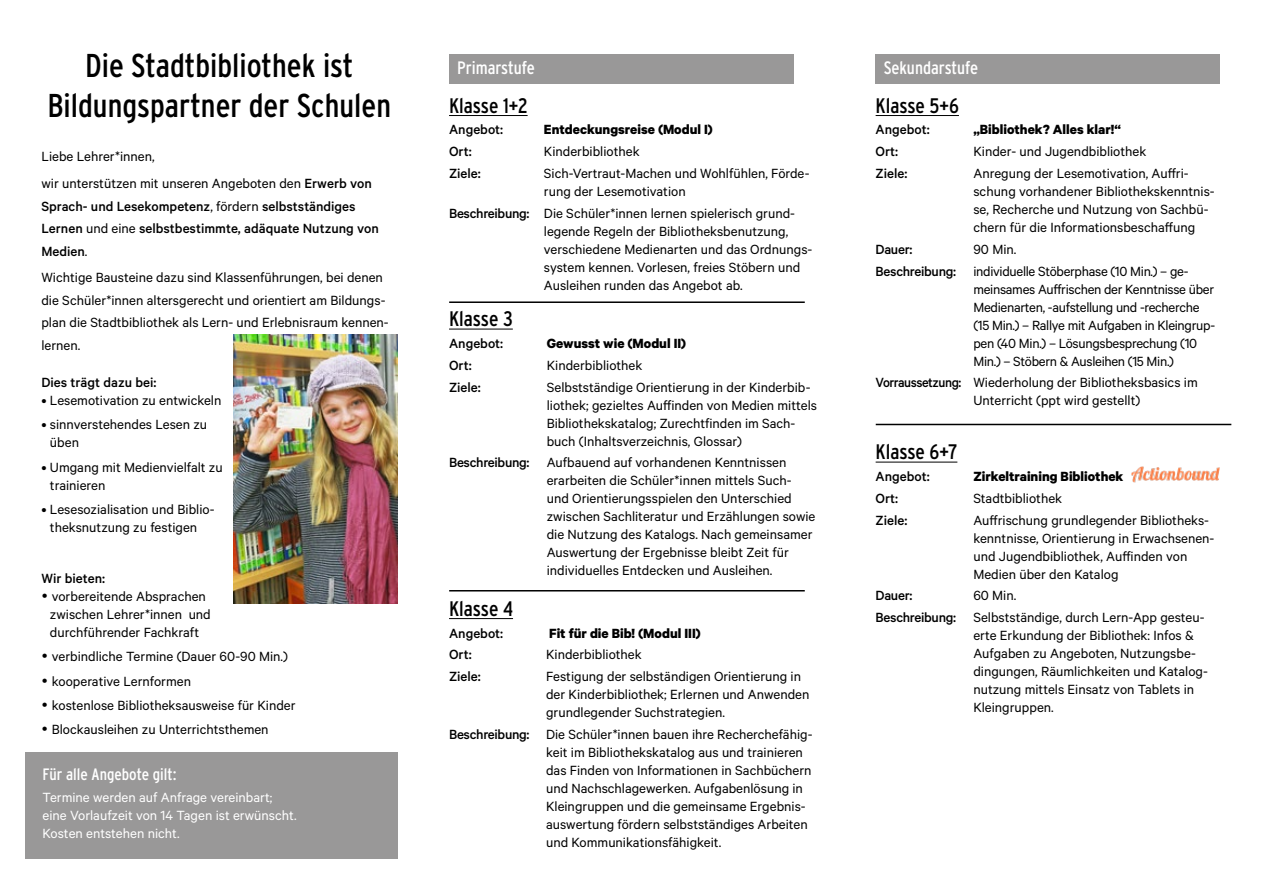
<style>
.page{position:relative;width:1263px;height:893px;background:#fff}
.page>*{position:absolute;margin:0;border:0;box-sizing:border-box;transform-origin:0 0}
.t1{font:condensed 33px/39.6px "Interstate";color:#000;text-align:center}
.t2{font:condensed 21px "Interstate";color:#000}
.t3{font:condensed 18px "Interstate";color:#fff}
.t4{font:condensed 16.5px "Interstate";color:#fff}
.t5{font:15px/18px "Calibre";color:#000}
.t6{font:15px/18px "Calibre";letter-spacing:-.02em;color:#000}
.t7{font:500 15px/22.5px "Calibre";color:#000}
.t8{font:700 15px "Calibre";color:#000}
.t9{font:15px/18px "Calibre";color:#fff}
.s1{font-weight:500}
.s2{font-weight:400}
.s3{font-family:"Playfair Display"}
</style>
<div class="page">
<div style="left:25px;top:752px;width:373px;height:106px;background:#999898"></div>
<div style="left:449px;top:54px;width:345px;height:29px;background:#999898"></div>
<div style="left:876px;top:54px;width:344px;height:29px;background:#999898"></div>
<hr style="left:449px;top:301px;width:356px;height:2px;background:#000">
<hr style="left:876px;top:424px;width:355px;height:1px;background:#000">
<hr style="left:449px;top:590px;width:356px;height:1px;background:#000">
<hr style="left:449px;top:115px;width:79px;height:1px;background:#000">
<hr style="left:876px;top:115px;width:83px;height:1px;background:#000">
<hr style="left:449px;top:618px;width:64px;height:1px;background:#000">
<hr style="left:449px;top:329px;width:64px;height:1px;background:#000">
<hr style="left:876px;top:462px;width:81px;height:1px;background:#000">
<img style="left:234px;top:335px;width:163px;height:269px">
<img style="left:1131px;top:466px;width:89px;height:17px">
<h1 class="t1" style="left:47px;top:46px;width:345px">Die Stadtbibliothek ist<br>Bildungspartner der Schulen</h1>
<p class="t5" style="left:41px;top:143px;width:332px;line-height:26.7px">Liebe Lehrer*innen,<br>wir unterstützen mit unseren Angeboten den <span class="s1">Erwerb von</span></p>
<p class="t7" style="left:41px;top:194px;width:339px">Sprach- und Lesekompetenz<span class="s2">, fördern</span> selbstständiges<br>Lernen <span class="s2">und eine</span> selbstbestimmte, adäquate Nutzung von<br>Medien<span class="s2">.</span></p>
<p class="t5" style="left:41px;top:266px;width:349px;line-height:22.5px">Wichtige Bausteine dazu sind Klassenführungen, bei denen die Schüler*innen altersgerecht und orientiert am Bildungs&shy;plan die Stadtbibliothek als Lern- und Erlebnisraum kennen&shy;lernen.</p>
<p class="t7" style="left:41px;top:370px;width:116px">Dies trägt dazu bei:</p>
<p class="t5" style="left:41px;top:391px;width:181px">• Lesemotivation zu entwickeln</p>
<p class="t5" style="left:50px;top:415px;width:159px;text-indent:-9px">• sinnverstehendes Lesen zu üben</p>
<p class="t5" style="left:50px;top:457px;width:174px;text-indent:-9px">• Umgang mit Medienvielfalt zu trainieren</p>
<p class="t5" style="left:41px;top:500px;width:175px;text-align:center">• Lesesozialisation und Biblio&shy;theksnutzung zu festigen</p>
<p class="t7" style="left:41px;top:566px;width:65px">Wir bieten:</p>
<p class="t5" style="left:41px;top:587px;width:171px;text-align:center"><span class="s3">•</span> vorbereitende Absprachen zwischen Lehrer*innen und durchführender Fachkraft</p>
<p class="t5" style="left:41px;top:647px;width:248px"><span class="s3">•</span> verbindliche Termine (Dauer 60-90 Min.)</p>
<p class="t5" style="left:41px;top:671px;width:151px"><span class="s3">•</span> kooperative Lernformen</p>
<p class="t5" style="left:41px;top:696px;width:256px"><span class="s3">•</span> kostenlose Bibliotheksausweise für Kinder</p>
<p class="t5" style="left:41px;top:720px;width:229px"><span class="s3">•</span> Blockausleihen zu Unterrichtsthemen</p>
<p class="t4" style="left:43px;top:765px;width:136px">Für alle Angebote gilt:</p>
<p class="t9" style="left:43px;top:788px;width:256px">Termine werden auf Anfrage vereinbart; eine Vorlaufzeit von 14 Tagen ist erwünscht.<br>Kosten entstehen nicht.</p>
<p class="t3" style="left:457px;top:57px;width:79px">Primarstufe</p>
<p class="t3" style="left:884px;top:57px;width:96px">Sekundarstufe</p>
<h2 class="t2" style="left:449px;top:94px;width:80px">Klasse 1+2</h2>
<p class="t7" style="left:449px;top:118px;width:56px">Angebot:</p>
<p class="t8" style="left:544px;top:121px;width:171px">Entdeckungsreise (Modul I)</p>
<p class="t7" style="left:449px;top:140px;width:24px">Ort:</p>
<p class="t5" style="left:544px;top:142px;width:97px">Kinderbibliothek</p>
<p class="t7" style="left:449px;top:162px;width:33px">Ziele:</p>
<p class="t5" style="left:544px;top:164px;width:267px">Sich-Vertraut-Machen und Wohlfühlen, Förde&shy;rung der Lesemotivation</p>
<p class="t5" style="left:544px;top:204px;width:270px;text-indent:-95px"><span class="s1">Beschreibung:</span> Die Schüler*innen lernen spielerisch grund&shy;legende Regeln der Bibliotheksbenutzung, verschiedene Medienarten und das Ordnungs&shy;system kennen. Vorlesen, freies Stöbern und Ausleihen runden das Angebot ab.</p>
<h2 class="t2" style="left:876px;top:94px;width:85px">Klasse 5+6</h2>
<p class="t7" style="left:876px;top:118px;width:56px">Angebot:</p>
<p class="t8" style="left:973px;top:121px;width:149px">„Bibliothek? Alles klar!“</p>
<p class="t7" style="left:876px;top:140px;width:24px">Ort:</p>
<p class="t5" style="left:973px;top:142px;width:174px">Kinder- und Jugendbibliothek</p>
<p class="t7" style="left:876px;top:162px;width:33px">Ziele:</p>
<p class="t5" style="left:973px;top:164px;width:243px">Anregung der Lesemotivation, Auffri&shy;schung vorhandener Bibliothekskenntnis&shy;se, Recherche und Nutzung von Sachbü&shy;chern für die Informationsbeschaffung</p>
<p class="t7" style="left:876px;top:237px;width:39px">Dauer:</p>
<p class="t6" style="left:876px;top:238px;width:315px;line-height:21.8px;text-indent:98px">90 Min.<br><span class="s1">Beschreibung:</span> individuelle Stöberphase (10 Min.) – ge-</p>
<p class="t6" style="left:973px;top:279px;width:243px">meinsames Auffrischen der Kenntnisse über Medienarten, -aufstellung und -recherche (15 Min.) – Rallye mit Aufgaben in Kleingrup&shy;pen (40 Min.) – Lösungsbesprechung (10<br>Min.) – Stöbern &amp; Ausleihen (15 Min.)</p>
<p class="t5" style="left:973px;top:373px;width:226px;text-indent:-98px"><span class="s1">Vorraussetzung:</span> Wiederholung der Bibliotheksbasics im<br>Unterricht (ppt wird gestellt)</p>
<h2 class="t2" style="left:449px;top:307px;width:65px">Klasse 3</h2>
<p class="t7" style="left:449px;top:332px;width:56px">Angebot:</p>
<p class="t8" style="left:547px;top:334px;width:141px">Gewusst wie (Modul II)</p>
<p class="t7" style="left:449px;top:353px;width:24px">Ort:</p>
<p class="t5" style="left:547px;top:356px;width:97px">Kinderbibliothek</p>
<p class="t7" style="left:449px;top:375px;width:33px">Ziele:</p>
<p class="t5" style="left:547px;top:377px;width:272px">Selbstständige Orientierung in der Kinderbib&shy;liothek; gezieltes Auffinden von Medien mittels Bibliothekskatalog; Zurechtfinden im Sach&shy;buch (Inhaltsverzeichnis, Glossar)</p>
<p class="t5" style="left:547px;top:453px;width:270px;text-indent:-98px"><span class="s1">Beschreibung:</span> Aufbauend auf vorhandenen Kenntnissen erarbeiten die Schüler*innen mittels Such&shy;und Orientierungsspielen den Unterschied zwischen Sachliteratur und Erzählungen sowie die Nutzung des Katalogs. Nach gemeinsamer Auswertung der Ergebnisse bleibt Zeit für individuelles Entdecken und Ausleihen.</p>
<h2 class="t2" style="left:876px;top:440px;width:83px">Klasse 6+7</h2>
<p class="t7" style="left:876px;top:465px;width:56px">Angebot:</p>
<p class="t8" style="left:973px;top:467px;width:152px">Zirkeltraining Bibliothek</p>
<p class="t7" style="left:876px;top:486px;width:24px">Ort:</p>
<p class="t5" style="left:973px;top:489px;width:90px">Stadtbibliothek</p>
<p class="t7" style="left:876px;top:508px;width:33px">Ziele:</p>
<p class="t5" style="left:973px;top:510px;width:243px">Auffrischung grundlegender Bibliotheks&shy;kenntnisse, Orientierung in Erwachsenen&shy;und Jugendbibliothek, Auffinden von Medien über den Katalog</p>
<p class="t7" style="left:876px;top:584px;width:39px">Dauer:</p>
<p class="t5" style="left:876px;top:584px;width:330px;line-height:21.8px;text-indent:98px">60 Min.<br><span class="s1">Beschreibung:</span> Selbstständige, durch Lern-App gesteu-</p>
<p class="t5" style="left:973px;top:626px;width:236px">erte Erkundung der Bibliothek: Infos &amp; Aufgaben zu Angeboten, Nutzungsbe&shy;dingungen, Räumlichkeiten und Katalog&shy;nutzung mittels Einsatz von Tablets in Kleingruppen.</p>
<h2 class="t2" style="left:449px;top:597px;width:65px">Klasse 4</h2>
<p class="t7" style="left:449px;top:621px;width:56px">Angebot:</p>
<p class="t8" style="left:549px;top:624px;width:153px">Fit für die Bib! (Modul III)</p>
<p class="t7" style="left:449px;top:643px;width:24px">Ort:</p>
<p class="t5" style="left:546px;top:645px;width:97px">Kinderbibliothek</p>
<p class="t7" style="left:449px;top:665px;width:33px">Ziele:</p>
<p class="t5" style="left:546px;top:667px;width:265px">Festigung der selbständigen Orientierung in der Kinderbibliothek; Erlernen und Anwenden grundlegender Suchstrategien.</p>
<p class="t5" style="left:546px;top:725px;width:268px;text-indent:-97px"><span class="s1">Beschreibung:</span> Die Schüler*innen bauen ihre Recherchefähig&shy;keit im Bibliothekskatalog aus und trainieren das Finden von Informationen in Sachbüchern und Nachschlagewerken. Aufgabenlösung in Kleingruppen und die gemeinsame Ergebnis&shy;auswertung fördern selbstständiges Arbeiten und Kommunikationsfähigkeit.</p>
</div>
